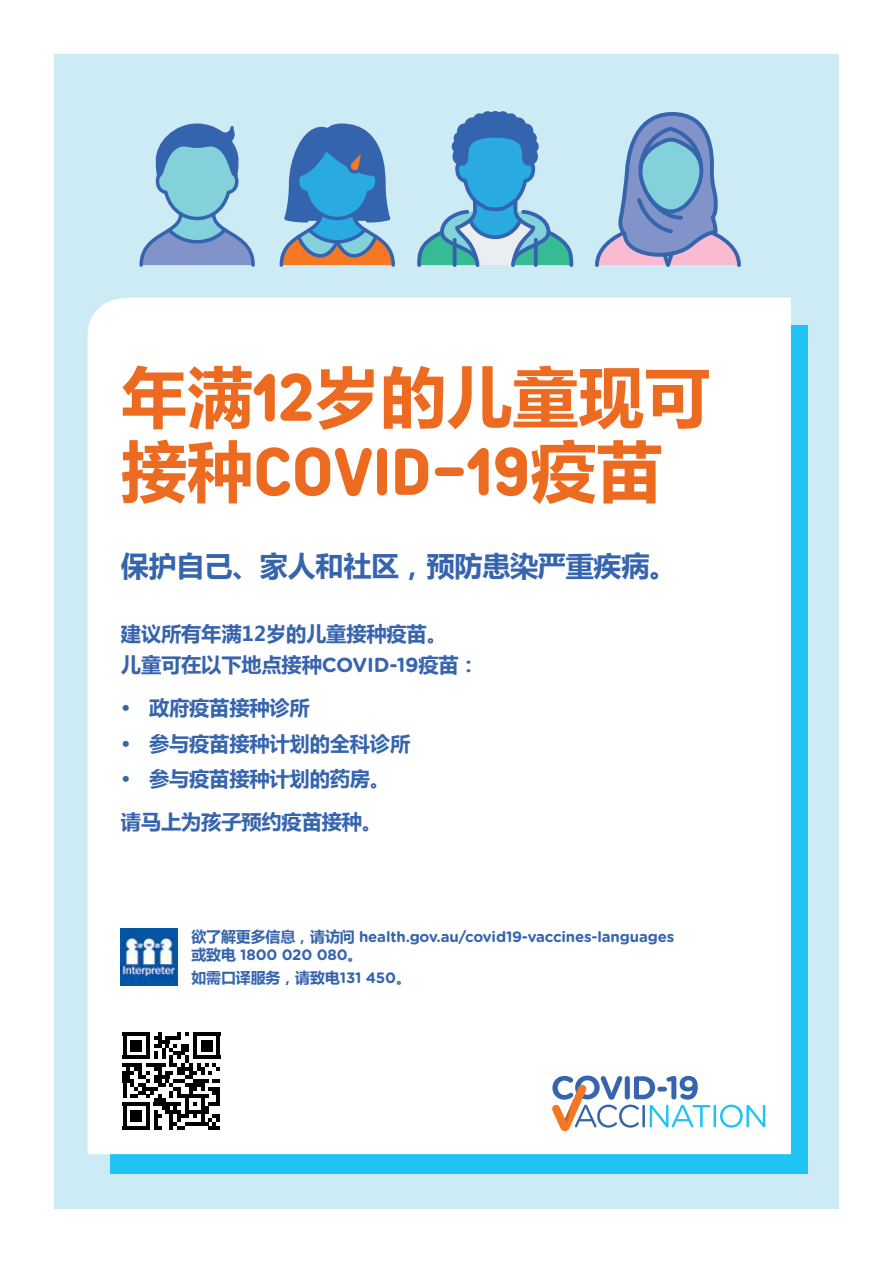
<style>
.page{position:relative;width:893px;height:1263px;background:#fff}
.page>*{position:absolute;margin:0;border:0;box-sizing:border-box;transform-origin:0 0}
.t1{font:700 condensed 66px "TT Rounds Neue";color:#ec6b20}
.t2{font:700 66px "Microsoft Ya Hei";color:#ec6b20}
.t3{font:700 28.05px "Microsoft Ya Hei";letter-spacing:-.01em;color:#3664ad}
.t4{font:700 20.25px/30.9px "Microsoft Ya Hei";letter-spacing:-.01em;color:#3664ad}
.t5{font:700 15px/18px "Gotham Rounded";letter-spacing:-.01em;color:#3664ad}
.t6{font:700 15px "Microsoft Ya Hei";letter-spacing:-.01em;color:#3664ad}
.s1{font-family:"TT Rounds Neue";font-stretch:condensed}
.s2{font-family:"Microsoft Ya Hei";font-stretch:normal}
.s3{font-family:"Gotham Rounded"}
.s4{font-family:"Microsoft Ya Hei"}
</style>
<div class="page">
<div style="left:54px;top:54px;width:785px;height:1155px;background:#cdebf4"></div>
<div style="left:110px;top:325px;width:698px;height:849px;background:#20c4f4"></div>
<div style="left:88px;top:298px;width:703px;height:856px;background:#fff"></div>
<hr style="left:713px;top:1105px;width:3px;height:22px;background:#20c4f4">
<svg style="left:720px;top:1104px;width:45px;height:24px"></svg>
<svg style="left:552px;top:1075px;width:158px;height:56px;background:#c6d0de"></svg>
<svg style="left:417px;top:111px;width:157px;height:156px"></svg>
<svg style="left:534px;top:240px;width:4px;height:25px"></svg>
<svg style="left:453px;top:240px;width:4px;height:25px"></svg>
<svg style="left:139px;top:123px;width:116px;height:144px"></svg>
<svg style="left:279px;top:123px;width:116px;height:144px"></svg>
<svg style="left:595px;top:112px;width:146px;height:155px"></svg>
<img style="left:121px;top:929px;width:57px;height:56px">
<div style="left:110px;top:1020px;width:122px;height:122px;background:#fff"></div>
<svg style="left:123px;top:1032px;width:97px;height:97px"></svg>
<hr style="left:123px;top:1126px;width:27px;height:3px;background:#000">
<div style="left:130px;top:1110px;width:12px;height:12px;background:#000"></div>
<h1 class="t2" style="left:121px;top:351px;width:591px">年满<span class="s1">12</span>岁的儿童现可</h1>
<h1 class="t1" style="left:121px;top:428px;width:543px"><span class="s2">接种</span>COVID-19<span class="s2">疫苗</span></h1>
<h2 class="t3" style="left:121px;top:547px;width:558px">保护自己、家人和社区，预防患染严重疾病。</h2>
<p class="t4" style="left:121px;top:617px;width:359px">建议所有年满12岁的儿童接种疫苗。<br>儿童可在以下地点接种<span class="s3">COVID-19</span>疫苗：</p>
<p class="t4" style="left:121px;top:692px;width:190px"><span class="s3">•</span> 政府疫苗接种诊所</p>
<p class="t4" style="left:121px;top:727px;width:291px"><span class="s3">•</span> 参与疫苗接种计划的全科诊所</p>
<p class="t4" style="left:121px;top:757px;width:271px;line-height:42.6px"><span class="s3">•</span> 参与疫苗接种计划的药房。请马上为孩子预约疫苗接种。</p>
<p class="t5" style="left:191px;top:927px;width:484px"><span class="s4">欲了解更多信息，请访问</span> health.gov.au/covid19-vaccines-languages<span class="s4">或致电</span> 1800 020 080<span class="s4">。</span></p>
<p class="t6" style="left:191px;top:967px;width:221px">如需口译服务，请致电<span class="s3">131 450</span>。</p>
</div>
